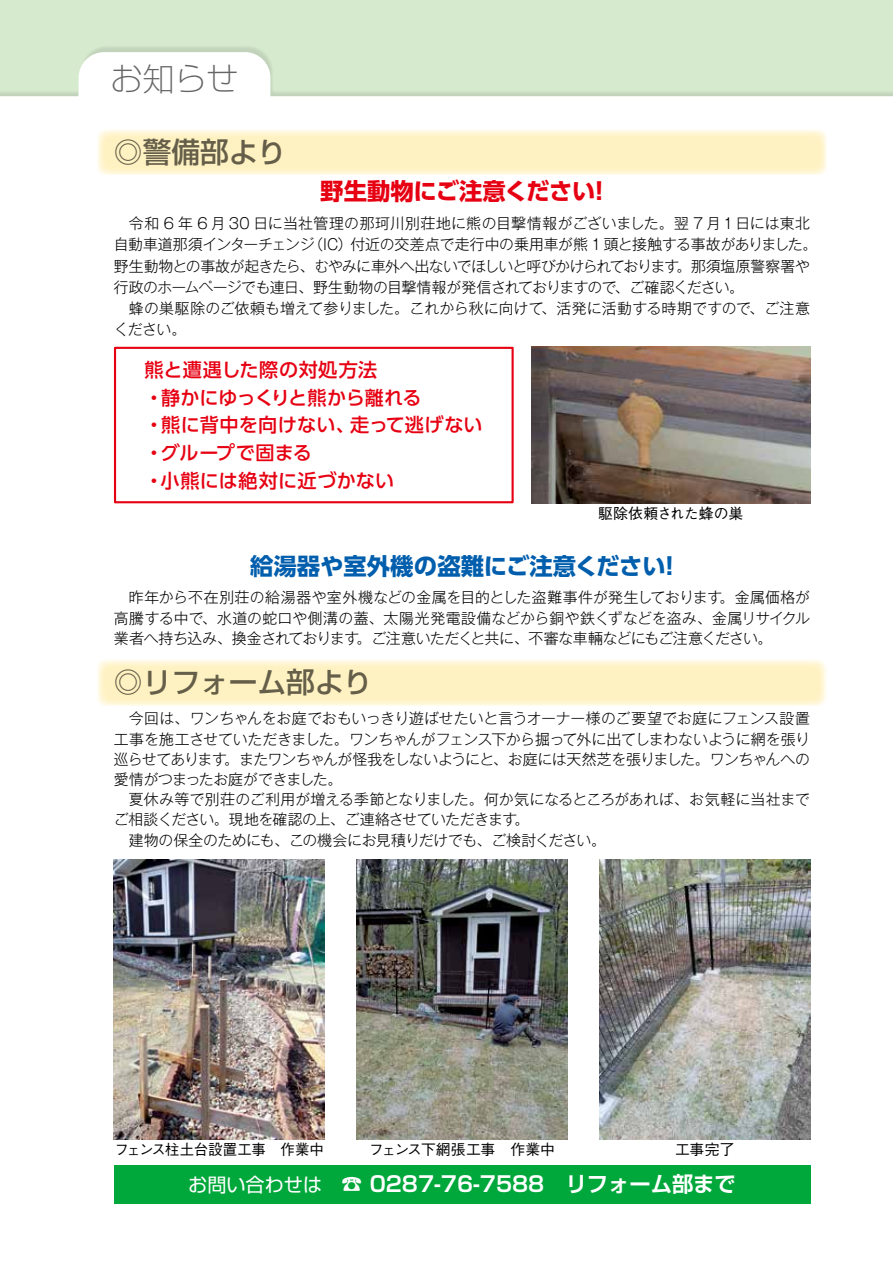
<style>
.page{position:relative;width:893px;height:1263px;background:#d6eace}
.page>*{position:absolute;margin:0;border:0;box-sizing:border-box;transform-origin:0 0}
.t1{font:31.95px "Shin Go Pr 6 N Ex Light 90 pv RKSJ H";color:#666464}
.t2{font:500 28.65px "Shin Go Pr 6 N";color:#655e49}
.t3{font:700 23.4px "UD Shin Go Pr 6 N";color:#005ead}
.t4{font:700 23.4px "UD Shin Go Pr 6 N";letter-spacing:-.01em;color:#e60012}
.t5{font:700 21.3px "Shin Go Pr 6 N De";color:#fff}
.t6{font:500 19.2px/27.6px "UD Shin Go Pr 6 N";letter-spacing:.01em;color:#e60012}
.t7{font:300 14.85px/20.2px "Gothic MB101 Pr 6 N";letter-spacing:-.02em;color:#000;text-align:justify}
.t8{font:300 14.85px/21.3px "Gothic MB101 Pr 6 N";color:#000}
.t9{font:500 14.85px "Gothic BBB Pr 6 N";letter-spacing:-.01em;color:#000}
.s1{font-family:"Shin Go Pr 6 N";font-weight:400;font-size:19.2px}
</style>
<div class="page">
<div style="left:0;top:52px;width:893px;height:1211px;background:#fff"></div>
<div style="left:113px;top:65px;width:124px;height:29px;background:#fff"></div>
<div style="left:114px;top:1165px;width:696px;height:38px;background:#00a73b"></div>
<img style="left:97px;top:128px;width:730px;height:47px">
<img style="left:114px;top:859px;width:210px;height:281px">
<img style="left:600px;top:859px;width:210px;height:281px">
<img style="left:357px;top:859px;width:210px;height:281px">
<img style="left:97px;top:659px;width:730px;height:47px">
<img style="left:531px;top:347px;width:279px;height:156px">
<div style="left:114px;top:347px;width:400px;height:156px;border:2px solid #e60012"></div>
<h1 class="t1" style="left:111px;top:53px;width:129px">お知らせ</h1>
<h2 class="t2" style="left:114px;top:128px;width:174px">◎警備部より</h2>
<h3 class="t4" style="left:320px;top:172px;width:292px">野生動物にご注意ください！</h3>
<p class="t7" style="left:114px;top:212px;width:705px;line-height:21.3px;text-align:left;text-indent:15px">令和 6 年 6 月 30 日に当社管理の那珂川別荘地に熊の目撃情報がございました。翌 7 月1日には東北自動車道那須インターチェンジ（IC）付近の交差点で走行中の乗用車が熊 1 頭と接触する事故がありました。野生動物との事故が起きたら、むやみに車外へ出ないでほしいと呼びかけられております。那須塩原警察署や行政のホームページでも連日、野生動物の目撃情報が発信されておりますので、ご確認ください。</p>
<p class="t8" style="left:114px;top:297px;width:698px;text-indent:15px">蜂の巣駆除のご依頼も増えて参りました。これから秋に向けて、活発に活動する時期ですので、ご注意ください。</p>
<p class="t6" style="left:144px;top:355px;width:340px">熊と遭遇した際の対処方法<br>・静かにゆっくりと熊から離れる<br>・熊に背中を向けない、走って逃げない・グループで固まる<br>・小熊には絶対に近づかない</p>
<p class="t9" style="left:598px;top:501px;width:147px">駆除依頼された蜂の巣</p>
<h3 class="t3" style="left:250px;top:547px;width:433px">給湯器や室外機の盗難にご注意ください！</h3>
<p class="t7" style="left:114px;top:586px;width:698px;text-indent:15px">昨年から不在別荘の給湯器や室外機などの金属を目的とした盗難事件が発生しております。金属価格が高騰する中で、水道の蛇口や側溝の蓋、太陽光発電設備などから銅や鉄くずなどを盗み、金属リサイクル業者へ持ち込み、換金されております。ご注意いただくと共に、不審な車輛などにもご注意ください。</p>
<h2 class="t2" style="left:114px;top:659px;width:260px">◎リフォーム部より</h2>
<p class="t7" style="left:114px;top:707px;width:698px;text-indent:15px">今回は、ワンちゃんをお庭でおもいっきり遊ばせたいと言うオーナー様のご要望でお庭にフェンス設置工事を施工させていただきました。ワンちゃんがフェンス下から掘って外に出てしまわないように網を張り巡らせてあります。またワンちゃんが怪我をしないようにと、お庭には天然芝を張りました。ワンちゃんへの愛情がつまったお庭ができました。</p>
<p class="t8" style="left:129px;top:788px;width:683px">夏休み等で別荘のご利用が増える季節となりました。何か気になるところがあれば、お気軽に当社まで</p>
<p class="t7" style="left:114px;top:808px;width:417px">ご相談ください。現地を確認の上、ご連絡させていただきます。</p>
<p class="t7" style="left:129px;top:828px;width:479px">建物の保全のためにも、この機会にお見積りだけでも、ご検討ください。</p>
<p class="t9" style="left:114px;top:1137px;width:211px">フェンス柱土台設置工事　作業中</p>
<p class="t9" style="left:369px;top:1137px;width:188px">フェンス下網張工事　作業中</p>
<p class="t9" style="left:675px;top:1137px;width:61px">工事完了</p>
<h3 class="t5" style="left:188px;top:1167px;width:549px"><span class="s1">お問い合わせは　</span>☎ 0287-76-7588　リフォーム部まで</h3>
</div>
